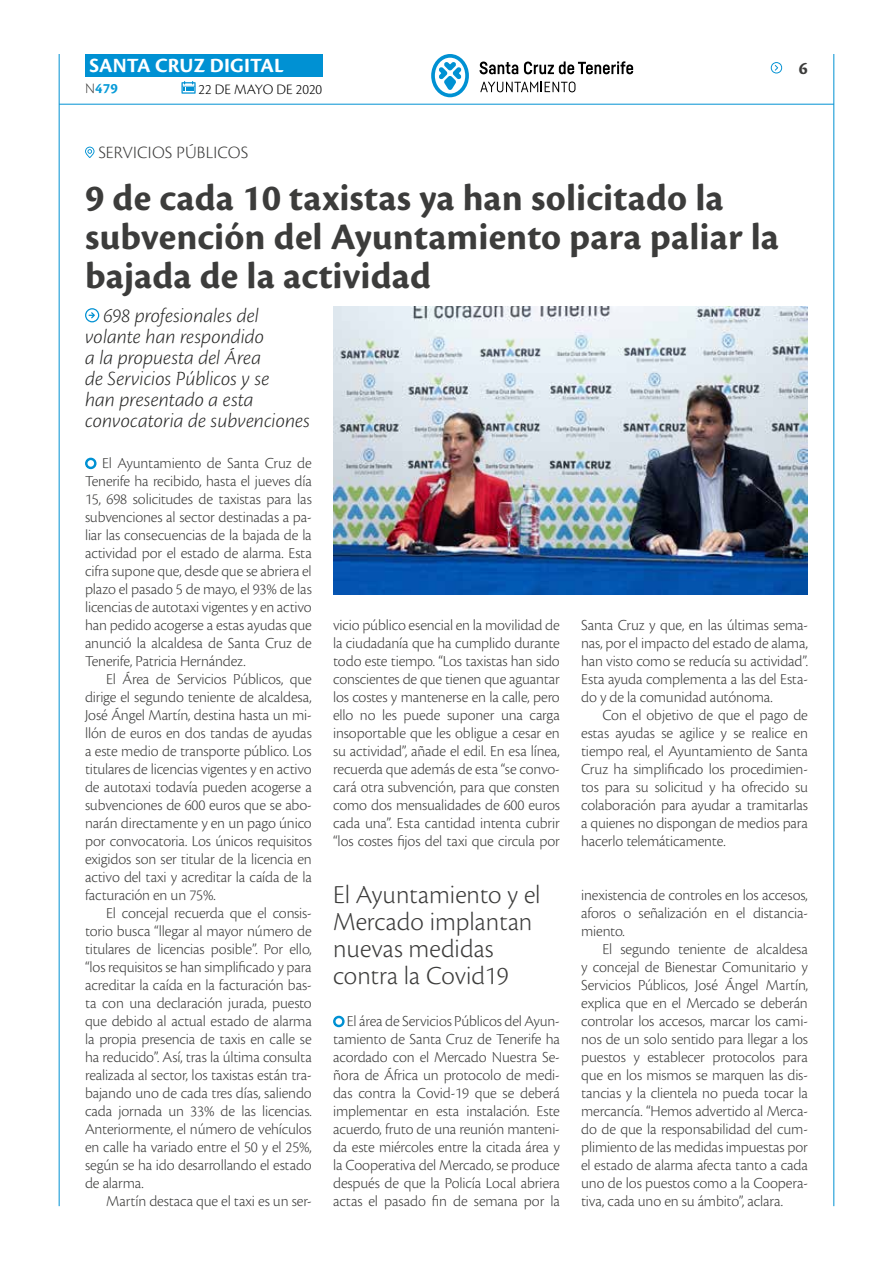
<style>
.page{position:relative;width:893px;height:1263px;background:#fff}
.page>*{position:absolute;margin:0;border:0;box-sizing:border-box;transform-origin:0 0}
.t1{font:700 39px/39px "Cronos Pro";letter-spacing:.005em;color:#3c3c3b}
.t2{font:300 27px/27px "Cronos Pro";color:#3c3c3b}
.t3{font:italic 300 21px/21px "Cronos Pro";color:#282827}
.t4{font:700 21px "Cronos Pro";letter-spacing:.005em;color:#fff}
.t5{font:300 18px "Cronos Pro";letter-spacing:.01em;color:#3c3c3b}
.t6{font:700 18px "Cronos Pro";color:#3c3c3b}
.t7{font:300 15.9px/18px "Cronos Pro";letter-spacing:-.01em;color:#3c3c3b;text-align:justify}
.t8{font:300 15px "Cronos Pro";color:#000}
.t9{font:700 15px "Cronos Pro";color:#079bd8}
.s1{font-weight:300;color:#3c3c3b}
</style>
<div class="page">
<hr style="left:59px;top:104px;width:775px;height:1px;background:#0091d3">
<div style="left:85px;top:54px;width:238px;height:23px;background:#0091d3"></div>
<svg style="left:181px;top:81px;width:15px;height:13px"></svg>
<hr style="left:59px;top:54px;width:1px;height:1152px;background:#0091d3">
<hr style="left:833px;top:54px;width:1px;height:1152px;background:#0091d3">
<svg style="left:771px;top:62px;width:12px;height:11px"></svg>
<svg style="left:431px;top:54px;width:38px;height:43px"></svg>
<svg style="left:480px;top:62px;width:38px;height:12px"></svg>
<svg style="left:524px;top:61px;width:109px;height:13px"></svg>
<svg style="left:480px;top:82px;width:95px;height:10px"></svg>
<svg style="left:85px;top:457px;width:12px;height:13px"></svg>
<svg style="left:85px;top:308px;width:14px;height:14px"></svg>
<img style="left:333px;top:306px;width:475px;height:288px">
<svg style="left:85px;top:147px;width:9px;height:11px"></svg>
<svg style="left:333px;top:1015px;width:12px;height:13px"></svg>
<h3 class="t4" style="left:89px;top:53px;width:196px">SANTA CRUZ DIGITAL</h3>
<p class="t9" style="left:85px;top:80px;width:34px"><span class="s1">N</span>479</p>
<p class="t8" style="left:199px;top:80px;width:125px">22 DE MAYO DE 2020</p>
<p class="t5" style="left:98px;top:142px;width:151px">SERVICIOS PÚBLICOS</p>
<h1 class="t1" style="left:85px;top:179px;width:695px">9 de cada 10 taxistas ya han solicitado la subvención del Ayuntamiento para paliar la bajada de la actividad</h1>
<h3 class="t3" style="left:85px;top:305px;width:227px;text-indent:19px">698 profesionales del volante han respondido<br>a la propuesta del Área<br>de Servicios Públicos y se<br>han presentado a esta convocatoria de subvenciones</h3>
<p class="t6" style="left:799px;top:58px;width:10px">6</p>
<p class="t7" style="left:85px;top:454px;width:228px;text-indent:17px">El Ayuntamiento de Santa Cruz de Tenerife ha recibido, hasta el jueves día 15, 698 solicitudes de taxistas para las subvenciones al sector destinadas a pa&shy;liar las consecuencias de la bajada de la actividad por el estado de alarma. Esta cifra supone que, desde que se abriera el plazo el pasado 5 de mayo, el 93% de las licencias de autotaxi vigentes y en activo han pedido acogerse a estas ayudas que anunció la alcaldesa de Santa Cruz de Tenerife, Patricia Hernández.</p>
<p class="t7" style="left:85px;top:670px;width:228px;text-indent:21px">El Área de Servicios Públicos, que dirige el segundo teniente de alcaldesa, José Ángel Martín, destina hasta un mi&shy;llón de euros en dos tandas de ayudas a este medio de transporte público. Los titulares de licencias vigentes y en activo de autotaxi todavía pueden acogerse a subvenciones de 600 euros que se abo&shy;narán directamente y en un pago único por convocatoria. Los únicos requisitos exigidos son ser titular de la licencia en activo del taxi y acreditar la caída de la facturación en un 75%.</p>
<p class="t7" style="left:85px;top:904px;width:228px;text-indent:21px">El concejal recuerda que el consis&shy;torio busca “llegar al mayor número de titulares de licencias posible”. Por ello, “los requisitos se han simplificado y para acreditar la caída en la facturación bas&shy;ta con una declaración jurada, puesto que debido al actual estado de alarma la propia presencia de taxis en calle se ha reducido”. Así, tras la última consulta realizada al sector, los taxistas están tra&shy;bajando uno de cada tres días, saliendo cada jornada un 33% de las licencias.<br>Anteriormente, el número de vehículos en calle ha variado entre el 50 y el 25%, según se ha ido desarrollando el estado de alarma.</p>
<p class="t7" style="left:106px;top:1192px;width:207px">Martín destaca que el taxi es un ser-</p>
<p class="t7" style="left:333px;top:616px;width:228px">vicio público esencial en la movilidad de la ciudadanía que ha cumplido durante todo este tiempo. “Los taxistas han sido conscientes de que tienen que aguantar los costes y mantenerse en la calle, pero ello no les puede suponer una carga insoportable que les obligue a cesar en su actividad”, añade el edil. En esa línea, recuerda que además de esta “se convo&shy;cará otra subvención, para que consten como dos mensualidades de 600 euros cada una”. Esta cantidad intenta cubrir “los costes fijos del taxi que circula por</p>
<p class="t7" style="left:581px;top:616px;width:228px">Santa Cruz y que, en las últimas sema&shy;nas, por el impacto del estado de alama, han visto como se reducía su actividad”.<br>Esta ayuda complementa a las del Esta&shy;do y de la comunidad autónoma.</p>
<p class="t7" style="left:581px;top:706px;width:228px;text-indent:21px">Con el objetivo de que el pago de estas ayudas se agilice y se realice en tiempo real, el Ayuntamiento de Santa Cruz ha simplificado los procedimien&shy;tos para su solicitud y ha ofrecido su colaboración para ayudar a tramitarlas a quienes no dispongan de medios para hacerlo telemáticamente.</p>
<h2 class="t2" style="left:333px;top:881px;width:209px">El Ayuntamiento y el<br>Mercado implantan nuevas medidas contra la Covid19</h2>
<p class="t7" style="left:581px;top:886px;width:228px">inexistencia de controles en los accesos, aforos o señalización en el distancia&shy;miento.</p>
<p class="t7" style="left:581px;top:940px;width:228px;text-indent:21px">El segundo teniente de alcaldesa y concejal de Bienestar Comunitario y Servicios Públicos, José Ángel Martín, explica que en el Mercado se deberán controlar los accesos, marcar los cami&shy;nos de un solo sentido para llegar a los puestos y establecer protocolos para que en los mismos se marquen las dis&shy;tancias y la clientela no pueda tocar la mercancía. “Hemos advertido al Merca&shy;do de que la responsabilidad del cum&shy;plimiento de las medidas impuestas por el estado de alarma afecta tanto a cada uno de los puestos como a la Coopera&shy;tiva, cada uno en su ámbito”, aclara.</p>
<p class="t7" style="left:333px;top:1012px;width:228px;text-indent:14px">El área de Servicios Públicos del Ayun&shy;tamiento de Santa Cruz de Tenerife ha acordado con el Mercado Nuestra Se&shy;ñora de África un protocolo de medi&shy;das contra la Covid-19 que se deberá implementar en esta instalación. Este acuerdo, fruto de una reunión manteni&shy;da este miércoles entre la citada área y la Cooperativa del Mercado, se produce después de que la Policía Local abriera actas el pasado fin de semana por la</p>
</div>
